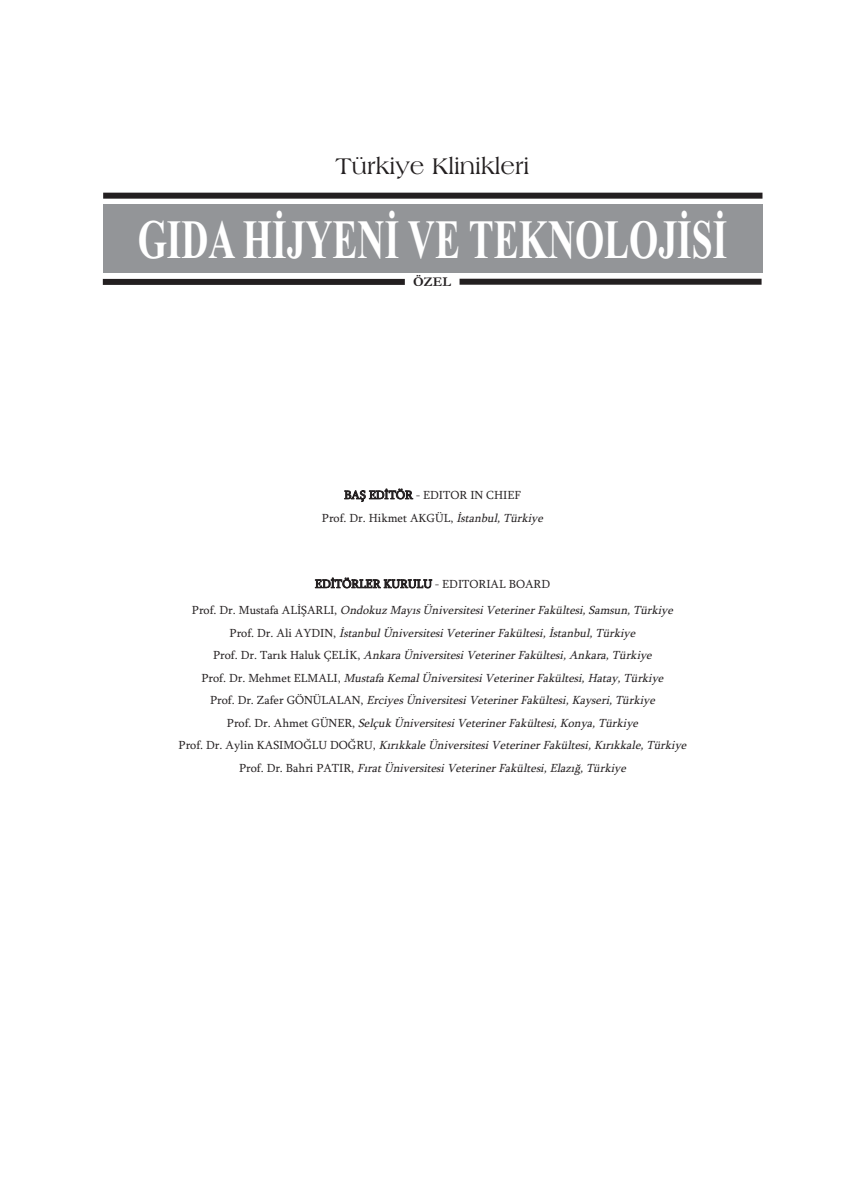
<style>
.page{position:relative;width:865px;height:1197px;background:#fff}
.page>*{position:absolute;margin:0;border:0;box-sizing:border-box;transform-origin:0 0}
.t1{font:700 55.35px "Times New Roman";color:#fff;scale:.68 1}
.t2{font:24px "Americana BT Roman";color:#231f20}
.t3{font:700 13.5px "Garamond";color:#231f20}
.t4{font:italic 12px/22.5px "Sylfaen";color:#231f20;text-align:center}
.t5{font:12px/23.1px "Sylfaen";color:#231f20;text-align:center}
.s1{font-style:italic}
.s2{font-style:normal}
</style>
<div class="page">
<div style="left:103px;top:204px;width:659px;height:68px;background:#939598"></div>
<div style="left:103px;top:193px;width:659px;height:6px;background:#231f20"></div>
<div style="left:103px;top:279px;width:302px;height:6px;background:#231f20"></div>
<div style="left:459px;top:279px;width:302px;height:6px;background:#231f20"></div>
<h2 class="t2" style="left:335px;top:152px;width:195px">Türkiye Klinikleri</h2>
<h1 class="t1" style="left:138px;top:207px;width:868px">GIDA HİJYENİ VE TEKNOLOJİSİ</h1>
<p class="t3" style="left:413px;top:274px;width:39px">ÖZEL</p>
<p class="t5" style="left:322px;top:483px;width:226px">BAŞ EDİTÖR - EDITOR IN CHIEF<br>Prof. Dr. Hikmet AKGÜL, <span class="s1">İstanbul,Türkiye</span></p>
<p class="t4" style="left:192px;top:570px;width:486px;line-height:26.1px"><span class="s2">EDİTÖRLER KURULU - EDITORIAL BOARD<br>P r o f . D r . M u s t a fa A L İ Ş A R L I ,</span> Ondokuz Mayıs Üniversitesi Veteriner Fakültesi, Samsun, Türkiye</p>
<p class="t4" style="left:179px;top:621px;width:512px"><span class="s2">P r o f . D r . A l i A Y D I N ,</span> İstanbul Üniversitesi Veteriner Fakültesi, İstanbul, Türkiye<br><span class="s2">P r o f . D r . T a r ı k H a l u k Ç E L İ K ,</span> Ankara Üniversitesi Veteriner Fakültesi, Ankara, Türkiye<br><span class="s2">P r o f . D r . M e h m e t E L M A L I ,</span> Mustafa Kemal Üniversitesi Veteriner Fakültesi, Hatay, Türkiye<br><span class="s2">P r o f . D r . Z a fe r G Ö N Ü L A L A N ,</span> Erciyes Üniversitesi Veteriner Fakültesi, Kayseri, Türkiye<br><span class="s2">P r o f . D r . A h m e t G Ü N E R ,</span> Selçuk Üniversitesi Veteriner Fakültesi, Konya, Türkiye<br><span class="s2">P r o f . D r . A y l i n K A S I M O Ğ L U D O Ğ R U ,</span> Kırıkkale Üniversitesi Veteriner Fakültesi, Kırıkkale, Türkiye <span class="s2">P r o f . D r . B a h r i P A T I R ,</span> Fırat Üniversitesi Veteriner Fakültesi, Elazığ, Türkiye</p>
</div>
